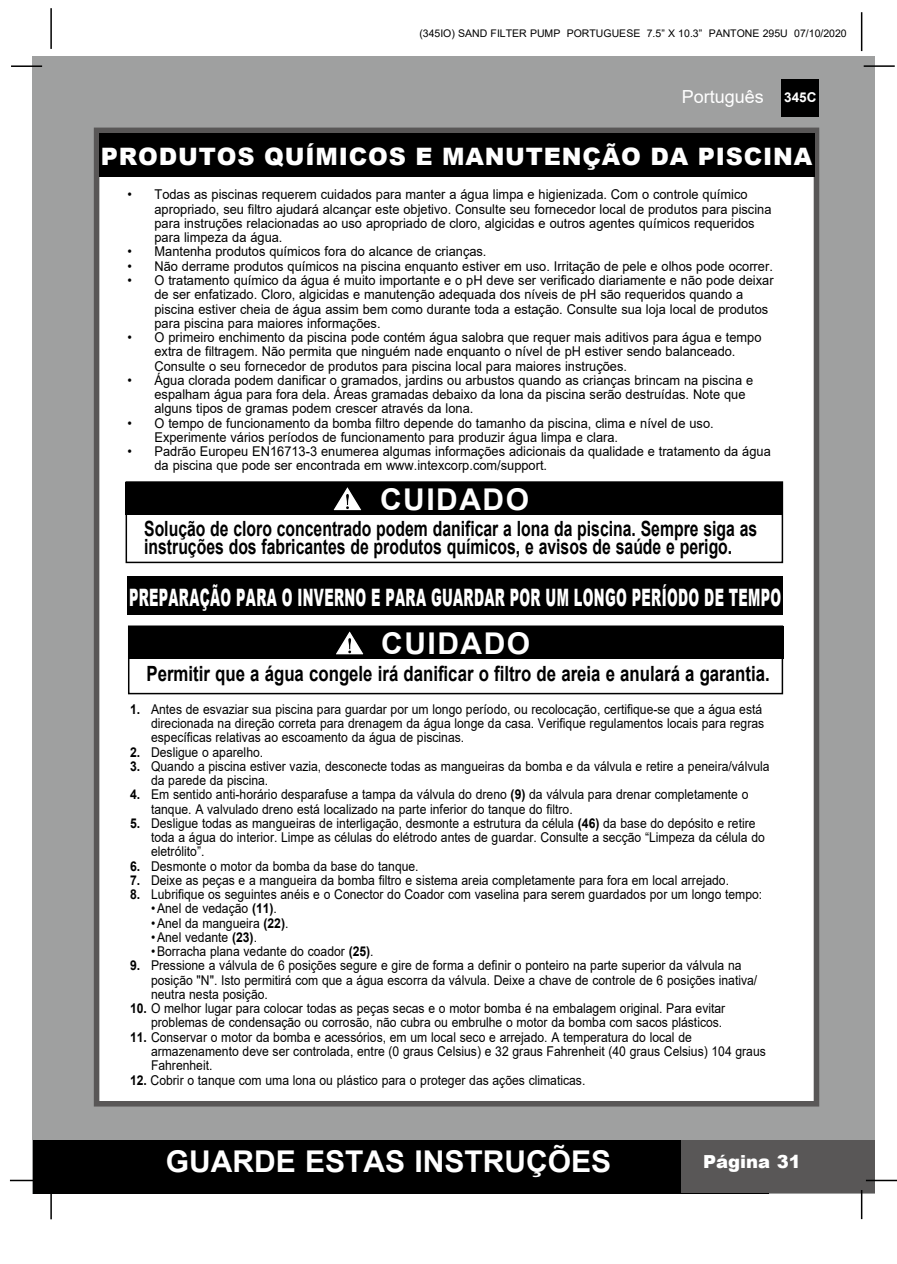
<style>
.page{position:relative;width:897px;height:1264px;background:#fff}
.page>*{position:absolute;margin:0;border:0;box-sizing:border-box;transform-origin:0 0}
.t1{font:700 30px "Arial";color:#fff}
.t2{font:700 30px "Arial";letter-spacing:.05em;color:#fff}
.t3{font:900 24px "Arial";letter-spacing:.035em;color:#fff;scale:.54 1}
.t4{font:900 24px "Arial";letter-spacing:.035em;color:#fff}
.t5{font:700 21px/18px "Arial";color:#000;scale:.75 1}
.t6{font:700 21px "Arial";color:#000;scale:.8 1}
.t7{font:18px "Arial";color:#fff}
.t8{font:900 18px "Arial";color:#fff}
.t9{font:13.5px/14.2px "Arial";color:#000;scale:.9 1}
.t10{font:13.5px/14.2px "Arial";color:#000;scale:.95 1}
.t11{font:700 13.5px "Arial";color:#fff}
.t12{font:10.5px "Arial";color:#000}
.s1{font-weight:700}
</style>
<div class="page">
<div style="left:33px;top:56px;width:842px;height:1137px;background:#9fa0a0"></div>
<hr style="left:50px;top:8px;width:2px;height:41px;background:#000">
<hr style="left:860px;top:12px;width:2px;height:39px;background:#000">
<div style="left:781px;top:79px;width:38px;height:38px;background:#000"></div>
<div style="left:33px;top:1140px;width:735px;height:53px;background:#000"></div>
<div style="left:681px;top:1140px;width:194px;height:53px;background:#595757"></div>
<hr style="left:11px;top:65px;width:31px;height:2px;background:#000">
<hr style="left:863px;top:65px;width:31px;height:2px;background:#000">
<hr style="left:865px;top:1179px;width:31px;height:2px;background:#000">
<hr style="left:860px;top:1190px;width:2px;height:29px;background:#000">
<hr style="left:50px;top:1188px;width:2px;height:31px;background:#000">
<hr style="left:10px;top:1179px;width:31px;height:2px;background:#000">
<div style="left:94px;top:128px;width:725px;height:978px;background:#fff;border:6px solid #595757"></div>
<div style="left:99px;top:133px;width:715px;height:43px;background:#000"></div>
<div style="left:127px;top:577px;width:656px;height:38px;background:#000"></div>
<div style="left:125px;top:481px;width:658px;height:82px;border:2px solid #000"></div>
<div style="left:125px;top:483px;width:658px;height:32px;background:#000"></div>
<svg style="left:333px;top:487px;width:29px;height:24px"></svg>
<div style="left:128px;top:625px;width:655px;height:69px;border:2px solid #000"></div>
<div style="left:128px;top:627px;width:655px;height:32px;background:#000"></div>
<svg style="left:336px;top:631px;width:28px;height:24px"></svg>
<p class="t12" style="left:419px;top:26px;width:429px">(345IO) SAND FILTER PUMP PORTUGUESE 7.5” X 10.3” PANTONE 295U 07/10/2020</p>
<h3 class="t7" style="left:681px;top:84px;width:84px">Português</h3>
<p class="t11" style="left:784px;top:88px;width:34px">345C</p>
<h2 class="t4" style="left:101px;top:139px;width:38px">PRODUTOS</h2>
<h2 class="t4" style="left:264px;top:139px;width:222px">QU ÍMICOS E MANUTENÇ</h2>
<h2 class="t4" style="left:601px;top:139px;width:178px">ÃO DA PISCINA</h2>
<p class="t10" style="left:154px;top:187px;width:651px;text-indent:-27px">• Todas as piscinas requerem cuidados para manter a água limpa e higienizada. Com o controle químico apropriado, seu filtro ajudará alcançar este objetivo. Consulte seu fornecedor local de produtos para piscina para instruções relacionadas ao uso apropriado de cloro, algicidas e outros agentes químicos requeridos para limpeza da água.</p>
<p class="t10" style="left:127px;top:244px;width:379px">• Mantenha produtos químicos fora do alcance de crianças.</p>
<p class="t10" style="left:127px;top:259px;width:680px">• Não derrame produtos químicos na piscina enquanto estiver em uso. Irritação de pele e olhos pode ocorrer.</p>
<p class="t10" style="left:154px;top:273px;width:653px;text-indent:-27px">• O tratamento químico da água é muito importante e o pH deve ser verificado diariamente e não pode deixar de ser enfatizado. Cloro, algicidas e manutenção adequada dos níveis de pH são requeridos quando a piscina estiver cheia de água assim bem como durante toda a estação. Consulte sua loja local de produtos para piscina para maiores informações.</p>
<p class="t10" style="left:154px;top:330px;width:640px;text-indent:-27px">• O primeiro enchimento da piscina pode contém água salobra que requer mais aditivos para água e tempo extra de filtragem. Não permita que ninguém nade enquanto o nível de pH estiver sendo balanceado.<br>Consulte o seu fornecedor de produtos para piscina local para maiores instruções.</p>
<p class="t10" style="left:154px;top:373px;width:631px;text-indent:-27px">• Água clorada podem danificar o gramados, jardins ou arbustos quando as crianças brincam na piscina e espalham água para fora dela. Áreas gramadas debaixo da lona da piscina serão destruídas. Note que alguns tipos de gramas podem crescer através da lona.</p>
<p class="t10" style="left:154px;top:416px;width:590px;text-indent:-27px">• O tempo de funcionamento da bomba filtro depende do tamanho da piscina, clima e nível de uso.<br>Experimente vários períodos de funcionamento para produzir água limpa e clara.</p>
<p class="t10" style="left:154px;top:444px;width:650px;text-indent:-27px">• Padrão Europeu EN16713-3 enumerea algumas informações adicionais da qualidade e tratamento da água da piscina que pode ser encontrada em www.intexcorp.com/support.</p>
<h1 class="t2" style="left:380px;top:478px;width:150px">CUIDADO</h1>
<h3 class="t5" style="left:144px;top:520px;width:818px">Solução de cloro concentrado podem danificar a lona da piscina. Sempre siga as instruções dos fabricantes de produtos químicos, e avisos de saúde e perigo.</h3>
<h2 class="t3" style="left:129px;top:579px;width:38px">PREPARAÇ</h2>
<h2 class="t3" style="left:210px;top:579px;width:68px">ÃO PARA</h2>
<h2 class="t3" style="left:282px;top:579px;width:48px">O INVERNO</h2>
<h2 class="t3" style="left:371px;top:579px;width:46px">E PARA</h2>
<h2 class="t3" style="left:431px;top:579px;width:21px">GUARDAR</h2>
<h2 class="t3" style="left:510px;top:579px;width:139px">POR UMLONGO</h2>
<h2 class="t3" style="left:632px;top:579px;width:200px">PERÍODO DETEMPO</h2>
<h1 class="t2" style="left:381px;top:622px;width:150px">CUIDADO</h1>
<h3 class="t6" style="left:146px;top:659px;width:780px">Permitir que a água congele irá danificar o filtro de areia e anulará a garantia.</h3>
<p class="t9" style="left:151px;top:702px;width:682px;text-indent:-21px"><span class="s1">1.</span> Antes de esvaziar sua piscina para guardar por um longo período, ou recolocação, certifique-se que a água está direcionada na direção correta para drenagem da água longe da casa. Verifique regulamentos locais para regras específicas relativas ao escoamento da água de piscinas.</p>
<p class="t9" style="left:130px;top:744px;width:149px"><span class="s1">2.</span> Desligue o aparelho.</p>
<p class="t9" style="left:151px;top:759px;width:688px;text-indent:-21px"><span class="s1">3.</span> Quando a piscina estiver vazia, desconecte todas as mangueiras da bomba e da válvula e retire a peneira/válvula da parede da piscina.</p>
<p class="t9" style="left:151px;top:787px;width:665px;text-indent:-21px"><span class="s1">4.</span> Em sentido anti-horário desparafuse a tampa da válvula do dreno <span class="s1">(9)</span> da válvula para drenar completamente o tanque. A valvulado dreno está localizado na parte inferior do tanque do filtro.</p>
<p class="t9" style="left:151px;top:816px;width:683px;text-indent:-21px"><span class="s1">5.</span> Desligue todas as mangueiras de interligação, desmonte a estrutura da célula <span class="s1">(46)</span> da base do depósito e retire toda a água do interior. Limpe as células do elétrodo antes de guardar. Consulte a secção “Limpeza da célula do eletrólito”.</p>
<p class="t9" style="left:130px;top:858px;width:322px"><span class="s1">6.</span> Desmonte o motor da bomba da base do tanque.</p>
<p class="t9" style="left:130px;top:873px;width:667px"><span class="s1">7.</span> Deixe as peças e a mangueira da bomba filtro e sistema areia completamente para fora em local arrejado.</p>
<p class="t9" style="left:130px;top:887px;width:704px"><span class="s1">8.</span> Lubrifique os seguintes anéis e o Conector do Coador com vaselina para serem guardados por um longo tempo:</p>
<p class="t9" style="left:151px;top:901px;width:141px">•Anel de vedação <span class="s1">(11)</span>.</p>
<p class="t9" style="left:151px;top:915px;width:154px">•Anel da mangueira <span class="s1">(22)</span>.</p>
<p class="t9" style="left:151px;top:930px;width:119px">•Anel vedante <span class="s1">(23)</span>.</p>
<p class="t9" style="left:151px;top:944px;width:249px">•Borracha plana vedante do coador <span class="s1">(25)</span>.</p>
<p class="t9" style="left:151px;top:958px;width:675px;text-indent:-21px"><span class="s1">9.</span> Pressione a válvula de 6 posições segure e gire de forma a definir o ponteiro na parte superior da válvula na posição "N". Isto permitirá com que a água escorra da válvula. Deixe a chave de controle de 6 posições inativa/ neutra nesta posição.</p>
<p class="t9" style="left:130px;top:1001px;width:663px;text-align:right"><span class="s1">10.</span> O melhor lugar para colocar todas as peças secas e o motor bomba é na embalagem original. Para evitar problemas de condensação ou corrosão, não cubra ou embrulhe o motor da bomba com sacos plásticos.</p>
<p class="t9" style="left:151px;top:1029px;width:684px;text-indent:-21px"><span class="s1">11.</span> Conservar o motor da bomba e acessórios, em um local seco e arrejado. A temperatura do local de armazenamento deve ser controlada, entre (0 graus Celsius) e 32 graus Fahrenheit (40 graus Celsius) 104 graus<br>Fahrenheit.</p>
<p class="t9" style="left:130px;top:1072px;width:507px"><span class="s1">12.</span> Cobrir o tanque com uma lona ou plástico para o proteger das ações climaticas.</p>
<h1 class="t1" style="left:166px;top:1140px;width:447px">GUARDE ESTAS INSTRUÇÕES</h1>
<h3 class="t8" style="left:703px;top:1148px;width:99px">PÁGINA 31</h3>
</div>
